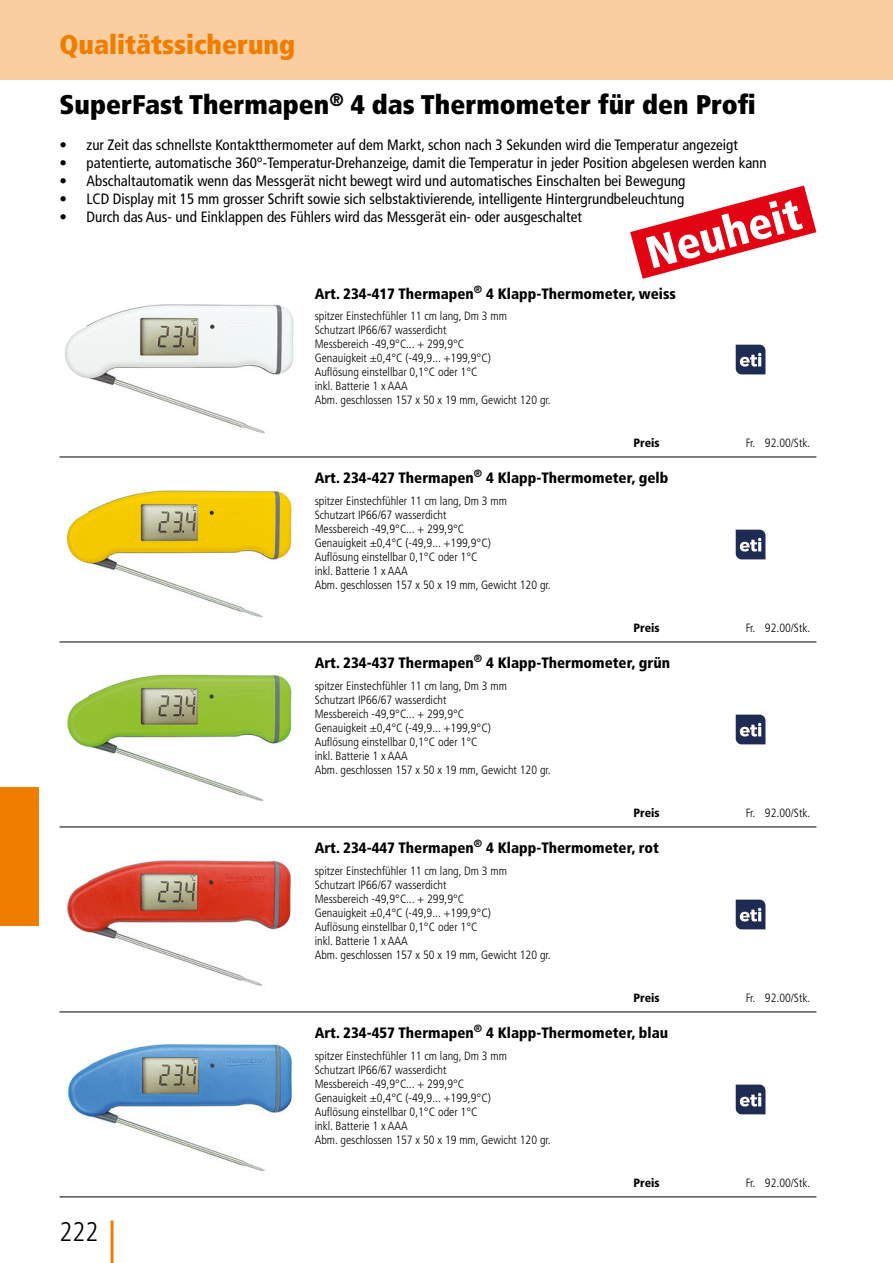
<style>
.page{position:relative;width:893px;height:1263px;background:#fff}
.page>*{position:absolute;margin:0;border:0;box-sizing:border-box;transform-origin:0 0}
.t1{font:900 condensed 45px "Frutiger LT Std";color:#fff}
.t2{font:900 condensed 27px "Frutiger LT Std";color:#000}
.t3{font:900 condensed 27px "Frutiger LT Std";color:#ef7d00}
.t4{font:300 condensed 27px "Frutiger LT Std";color:#000}
.t5{font:condensed 15px "Frutiger LT Std";color:#000}
.t6{font:900 condensed 15px "Frutiger LT Std";color:#000}
.t7{font:300 condensed 12px/14.1px "Frutiger LT Std";color:#000}
.t8{font:900 condensed 12px "Frutiger LT Std";color:#000}
</style>
<div class="page">
<div style="left:0;top:0;width:893px;height:80px;background:#fbcea2"></div>
<div style="left:0;top:787px;width:38px;height:139px;background:#ef7d00"></div>
<hr style="left:111px;top:1220px;width:3px;height:43px;background:#ef7d00">
<hr style="left:60px;top:457px;width:756px;height:1px;background:#000">
<img style="left:65px;top:304px;width:229px;height:129px">
<svg style="left:736px;top:345px;width:29px;height:29px"></svg>
<hr style="left:60px;top:642px;width:756px;height:1px;background:#000">
<img style="left:66px;top:490px;width:226px;height:128px">
<svg style="left:736px;top:530px;width:29px;height:29px"></svg>
<hr style="left:60px;top:826px;width:756px;height:1px;background:#000">
<img style="left:67px;top:674px;width:225px;height:127px">
<svg style="left:736px;top:715px;width:29px;height:29px"></svg>
<hr style="left:60px;top:1011px;width:756px;height:1px;background:#000">
<img style="left:67px;top:860px;width:224px;height:126px">
<svg style="left:736px;top:900px;width:29px;height:29px"></svg>
<hr style="left:60px;top:1196px;width:756px;height:1px;background:#000">
<img style="left:68px;top:1044px;width:224px;height:127px">
<svg style="left:736px;top:1084px;width:29px;height:30px"></svg>
<svg style="left:630px;top:186px;width:186px;height:93px"></svg>
<h2 class="t3" style="left:60px;top:28px;width:237px">Qualitätssicherung</h2>
<h2 class="t2" style="left:60px;top:88px;width:698px">SuperFast Thermapen<sup>®</sup> 4 das Thermometer für den Profi</h2>
<p class="t5" style="left:60px;top:136px;width:680px">• zur Zeit das schnellste Kontaktthermometer auf dem Markt, schon nach 3 Sekunden wird die Temperatur angezeigt</p>
<p class="t5" style="left:60px;top:154px;width:709px">• patentierte, automatische 360°-Temperatur-Drehanzeige, damit die Temperatur in jeder Position abgelesen werden kann</p>
<p class="t5" style="left:60px;top:172px;width:627px">• Abschaltautomatik wenn das Messgerät nicht bewegt wird und automatisches Einschalten bei Bewegung</p>
<p class="t5" style="left:60px;top:190px;width:626px">• LCD Display mit 15 mm grosser Schrift sowie sich selbstaktivierende, intelligente Hintergrundbeleuchtung</p>
<p class="t5" style="left:60px;top:208px;width:524px">• Durch das Aus- und Einklappen des Fühlers wird das Messgerät ein- oder ausgeschaltet</p>
<h1 class="t1" style="left:640px;top:228px;width:160px;rotate:-15deg">Neuheit</h1>
<h2 class="t4" style="left:60px;top:1216px;width:40px">222</h2>
<p class="t6" style="left:315px;top:284px;width:363px">Art. 234-417 Thermapen<sup>®</sup> 4 Klapp-Thermometer, weiss</p>
<p class="t7" style="left:315px;top:309px;width:238px">spitzer Einstechfühler 11 cm lang, Dm 3 mm<br>Schutzart IP66/67 wasserdicht<br>Messbereich -49,9°C... + 299,9°C<br>Genauigkeit ±0,4°C (-49,9... +199,9°C)<br>Auflösung einstellbar 0,1°C oder 1°C<br>inkl. Batterie 1 x AAA<br>Abm. geschlossen 157 x 50 x 19 mm, Gewicht 120 gr.</p>
<p class="t8" style="left:634px;top:435px;width:28px">Preis</p>
<p class="t7" style="left:746px;top:436px;width:66px">Fr. 92.00/Stk.</p>
<p class="t6" style="left:315px;top:469px;width:355px">Art. 234-427 Thermapen<sup>®</sup> 4 Klapp-Thermometer, gelb</p>
<p class="t7" style="left:315px;top:494px;width:238px">spitzer Einstechfühler 11 cm lang, Dm 3 mm<br>Schutzart IP66/67 wasserdicht<br>Messbereich -49,9°C... + 299,9°C<br>Genauigkeit ±0,4°C (-49,9... +199,9°C)<br>Auflösung einstellbar 0,1°C oder 1°C<br>inkl. Batterie 1 x AAA<br>Abm. geschlossen 157 x 50 x 19 mm, Gewicht 120 gr.</p>
<p class="t8" style="left:634px;top:620px;width:28px">Preis</p>
<p class="t7" style="left:746px;top:621px;width:66px">Fr. 92.00/Stk.</p>
<p class="t6" style="left:315px;top:654px;width:357px">Art. 234-437 Thermapen<sup>®</sup> 4 Klapp-Thermometer, grün</p>
<p class="t7" style="left:315px;top:678px;width:238px">spitzer Einstechfühler 11 cm lang, Dm 3 mm<br>Schutzart IP66/67 wasserdicht<br>Messbereich -49,9°C... + 299,9°C<br>Genauigkeit ±0,4°C (-49,9... +199,9°C)<br>Auflösung einstellbar 0,1°C oder 1°C<br>inkl. Batterie 1 x AAA<br>Abm. geschlossen 157 x 50 x 19 mm, Gewicht 120 gr.</p>
<p class="t8" style="left:634px;top:805px;width:28px">Preis</p>
<p class="t7" style="left:746px;top:806px;width:66px">Fr. 92.00/Stk.</p>
<p class="t6" style="left:315px;top:839px;width:346px">Art. 234-447 Thermapen<sup>®</sup> 4 Klapp-Thermometer, rot</p>
<p class="t7" style="left:315px;top:863px;width:238px">spitzer Einstechfühler 11 cm lang, Dm 3 mm<br>Schutzart IP66/67 wasserdicht<br>Messbereich -49,9°C... + 299,9°C<br>Genauigkeit ±0,4°C (-49,9... +199,9°C)<br>Auflösung einstellbar 0,1°C oder 1°C<br>inkl. Batterie 1 x AAA<br>Abm. geschlossen 157 x 50 x 19 mm, Gewicht 120 gr.</p>
<p class="t8" style="left:634px;top:990px;width:28px">Preis</p>
<p class="t7" style="left:746px;top:991px;width:66px">Fr. 92.00/Stk.</p>
<p class="t6" style="left:315px;top:1024px;width:355px">Art. 234-457 Thermapen<sup>®</sup> 4 Klapp-Thermometer, blau</p>
<p class="t7" style="left:315px;top:1048px;width:238px">spitzer Einstechfühler 11 cm lang, Dm 3 mm<br>Schutzart IP66/67 wasserdicht<br>Messbereich -49,9°C... + 299,9°C<br>Genauigkeit ±0,4°C (-49,9... +199,9°C)<br>Auflösung einstellbar 0,1°C oder 1°C<br>inkl. Batterie 1 x AAA<br>Abm. geschlossen 157 x 50 x 19 mm, Gewicht 120 gr.</p>
<p class="t8" style="left:634px;top:1175px;width:28px">Preis</p>
<p class="t7" style="left:746px;top:1175px;width:66px">Fr. 92.00/Stk.</p>
</div>
